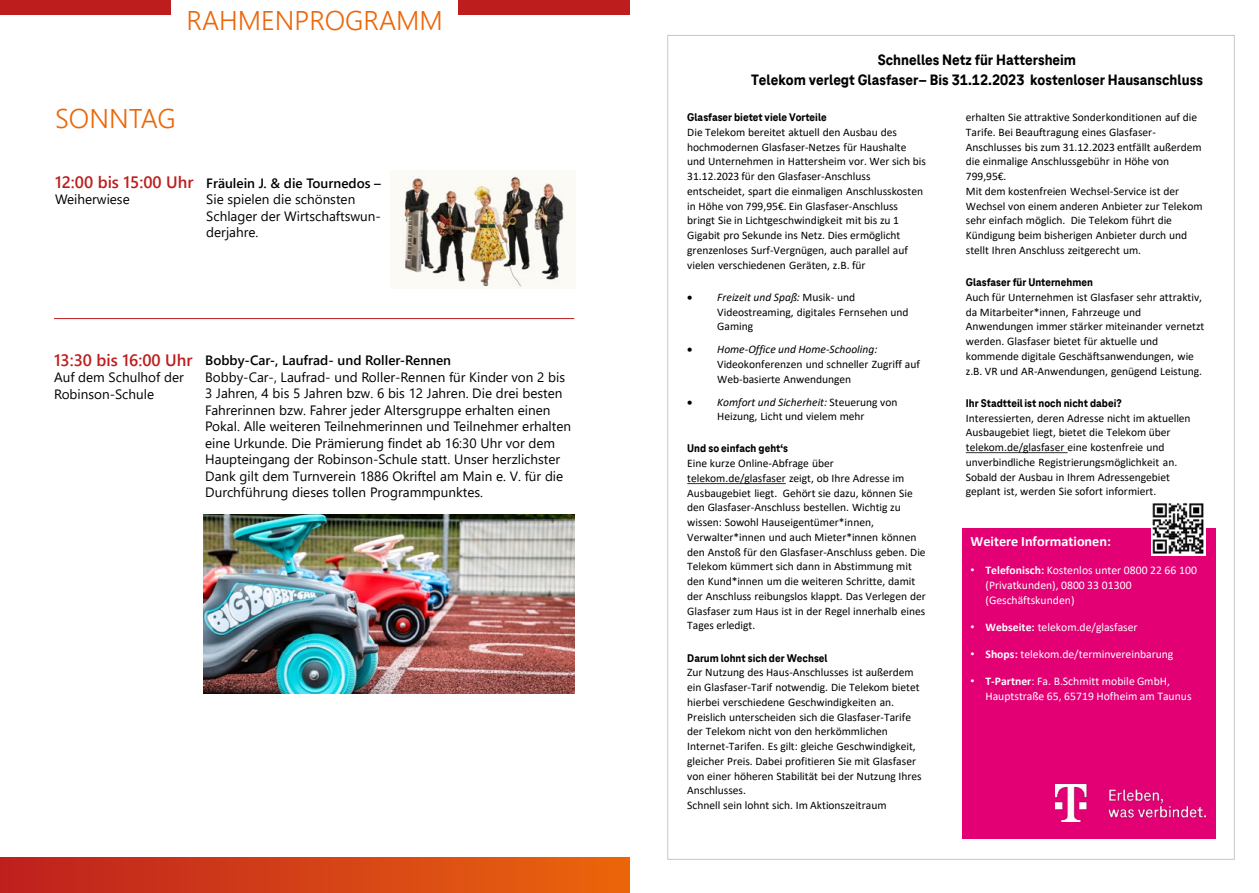
<style>
.page{position:relative;width:1259px;height:893px;background:#fff}
.page>*{position:absolute;margin:0;border:0;box-sizing:border-box;transform-origin:0 0}
.t1{font:300 27px "Segoe UI";color:#ec6608}
.t2{font:600 16.5px "Segoe UI";color:#bd1d1d}
.t3{font:800 15.6px/20.1px "Tele Neo Office";color:#000;text-align:center}
.t4{font:700 14.25px "Calibri";letter-spacing:-.005em;color:#fff}
.t5{font:13.5px/16.5px "Segoe UI";color:#000}
.t6{font:600 13.5px "Segoe UI";color:#000}
.t7{font:11.7px/14.9px "Calibri";color:#fff}
.t8{font:11.55px/14.7px "Calibri";letter-spacing:-.005em;color:#000}
.t9{font:800 11.55px "Tele Neo Office";color:#000}
.s1{font-style:italic}
.s2{font-family:"Arial"}
.s3{font-weight:700}
</style>
<div class="page">
<svg style="left:687px;top:483px;width:99px;height:1px"></svg>
<svg style="left:966px;top:452px;width:101px;height:1px"></svg>
<div style="left:962px;top:528px;width:254px;height:311px;background:#e20074"></div>
<img style="left:1055px;top:784px;width:150px;height:38px">
<img style="left:1151px;top:503px;width:54px;height:52px">
<div style="left:0;top:0;width:170px;height:15px;background:#bd1d1d"></div>
<div style="left:458px;top:0;width:171px;height:15px;background:#bd1d1d"></div>
<hr style="left:54px;top:318px;width:520px;height:1px;background:#bd1d1d">
<img style="left:401px;top:170px;width:170px;height:118px">
<div style="left:0;top:857px;width:629px;height:36px;background:linear-gradient(to right,#be1f1f,#eb650c)"></div>
<img style="left:203px;top:514px;width:371px;height:179px">
<h1 class="t1" style="left:186px;top:-1px;width:258px">RAHMENPROGRAMM</h1>
<h1 class="t1" style="left:55px;top:97px;width:122px">SONNTAG</h1>
<h2 class="t2" style="left:55px;top:169px;width:140px">12:00 bis 15:00 Uhr</h2>
<p class="t5" style="left:55px;top:191px;width:76px">Weiherwiese</p>
<p class="t6" style="left:206px;top:172px;width:176px">Fräulein J. &amp; die Tournedos –</p>
<p class="t5" style="left:206px;top:191px;width:176px">Sie spielen die schönsten<br>Schlager der Wirtschaftswun&shy;derjahre.</p>
<h2 class="t2" style="left:54px;top:346px;width:140px">13:30 bis 16:00 Uhr</h2>
<p class="t5" style="left:54px;top:369px;width:131px">Auf dem Schulhof der<br>Robinson-Schule</p>
<p class="t6" style="left:205px;top:350px;width:247px">Bobby-Car-, Laufrad- und Roller-Rennen</p>
<p class="t5" style="left:205px;top:368px;width:367px">Bobby-Car-, Laufrad- und Roller-Rennen für Kinder von 2 bis 3 Jahren, 4 bis 5 Jahren bzw. 6 bis 12 Jahren. Die drei besten Fahrerinnen bzw. Fahrer jeder Altersgruppe erhalten einen Pokal. Alle weiteren Teilnehmerinnen und Teilnehmer erhalten eine Urkunde. Die Prämierung findet ab 16:30 Uhr vor dem Haupteingang der Robinson-Schule statt. Unser herzlichster Dank gilt dem Turnverein 1886 Okriftel am Main e. V. für die Durchführung dieses tollen Programmpunktes.</p>
<h3 class="t3" style="left:751px;top:50px;width:453px">Schnelles Netz für Hattersheim<br>Telekom verlegt Glasfaser– Bis 31.12.2023 kostenloser Hausanschluss</h3>
<p class="t9" style="left:687px;top:111px;width:141px">Glasfaser bietet viele Vorteile</p>
<p class="t8" style="left:687px;top:124px;width:240px">Die Telekom bereitet aktuell den Ausbau des hochmodernen Glasfaser-Netzes für Haushalte und Unternehmen in Hattersheim vor. Wer sich bis 31.12.2023 für den Glasfaser-Anschluss entscheidet, spart die einmaligen Anschlusskosten in Höhe von 799,95€. Ein Glasfaser-Anschluss bringt Sie in Lichtgeschwindigkeit mit bis zu 1<br>Gigabit pro Sekunde ins Netz. Dies ermöglicht grenzenloses Surf-Vergnügen, auch parallel auf vielen verschiedenen Geräten, z.B. für</p>
<p class="t8" style="left:717px;top:289px;width:193px;text-indent:-30px">• <span class="s1">Freizeit und Spaß:</span> Musik- und<br>Videostreaming, digitales Fernsehen und<br>Gaming</p>
<p class="t8" style="left:717px;top:342px;width:204px;text-indent:-30px">• <span class="s1">Home-Office und Home-Schooling:<br></span>Videokonferenzen und schneller Zugriff auf<br>Web-basierte Anwendungen</p>
<p class="t8" style="left:687px;top:394px;width:212px;text-align:center">• <span class="s1">Komfort und Sicherheit:</span> Steuerung von<br>Heizung, Licht und vielem mehr</p>
<p class="t9" style="left:687px;top:442px;width:102px">Und so einfach geht‘s</p>
<p class="t8" style="left:687px;top:456px;width:240px">Eine kurze Online-Abfrage über telekom.de/glasfaser zeigt, ob Ihre Adresse im Ausbaugebiet liegt. Gehört sie dazu, können Sie den Glasfaser-Anschluss bestellen. Wichtig zu wissen: Sowohl Hauseigentümer*innen, Verwalter*innen und auch Mieter*innen können den Anstoß für den Glasfaser-Anschluss geben. Die Telekom kümmert sich dann in Abstimmung mit den Kund*innen um die weiteren Schritte, damit der Anschluss reibungslos klappt. Das Verlegen der Glasfaser zum Haus ist in der Regel innerhalb eines Tages erledigt.</p>
<p class="t9" style="left:687px;top:651px;width:142px">Darum lohnt sich der Wechsel</p>
<p class="t8" style="left:687px;top:665px;width:236px">Zur Nutzung des Haus-Anschlusses ist außerdem ein Glasfaser-Tarif notwendig. Die Telekom bietet hierbei verschiedene Geschwindigkeiten an.<br>Preislich unterscheiden sich die Glasfaser-Tarife der Telekom nicht von den herkömmlichen Internet-Tarifen. Es gilt: gleiche Geschwindigkeit, gleicher Preis. Dabei profitieren Sie mit Glasfaser von einer höheren Stabilität bei der Nutzung Ihres Anschlusses.<br>Schnell sein lohnt sich. Im Aktionszeitraum</p>
<p class="t8" style="left:966px;top:110px;width:238px">erhalten Sie attraktive Sonderkonditionen auf die Tarife. Bei Beauftragung eines Glasfaser-Anschlusses bis zum 31.12.2023 entfällt außerdem die einmalige Anschlussgebühr in Höhe von 799,95€.<br>Mit dem kostenfreien Wechsel-Service ist der Wechsel von einem anderen Anbieter zur Telekom sehr einfach möglich. Die Telekom führt die Kündigung beim bisherigen Anbieter durch und stellt Ihren Anschluss zeitgerecht um.</p>
<p class="t9" style="left:966px;top:276px;width:129px">Glasfaser für Unternehmen</p>
<p class="t8" style="left:966px;top:289px;width:240px">Auch für Unternehmen ist Glasfaser sehr attraktiv, da Mitarbeiter*innen, Fahrzeuge und Anwendungen immer stärker miteinander vernetzt werden. Glasfaser bietet für aktuelle und kommende digitale Geschäftsanwendungen, wie z.B. VR und AR-Anwendungen, genügend Leistung.</p>
<p class="t9" style="left:966px;top:397px;width:157px">Ihr Stadtteil ist noch nicht dabei?</p>
<p class="t8" style="left:966px;top:410px;width:226px">Interessierten, deren Adresse nicht im aktuellen Ausbaugebiet liegt, bietet die Telekom über telekom.de/glasfaser eine kostenfreie und unverbindliche Registrierungsmöglichkeit an.<br>Sobald der Ausbau in Ihrem Adressengebiet geplant ist, werden Sie sofort informiert.</p>
<p class="t4" style="left:970px;top:531px;width:142px">Weitere Informationen:</p>
<p class="t7" style="left:985px;top:562px;width:213px;text-indent:-15px"><span class="s2">•</span> <span class="s3">Telefonisch:</span> Kostenlos unter 0800 22 66 100 (Privatkunden), 0800 33 01300 (Geschäftskunden)</p>
<p class="t7" style="left:970px;top:619px;width:169px"><span class="s2">•</span> <span class="s3">Webseite:</span> telekom.de/glasfaser</p>
<p class="t7" style="left:970px;top:646px;width:204px"><span class="s2">•</span> <span class="s3">Shops:</span> telekom.de/terminvereinbarung</p>
<p class="t7" style="left:985px;top:673px;width:208px;text-indent:-15px"><span class="s2">•</span> <span class="s3">T-Partner</span>: Fa. B.Schmitt mobile GmbH,<br>Hauptstraße 65, 65719 Hofheim am Taunus</p>
</div>
